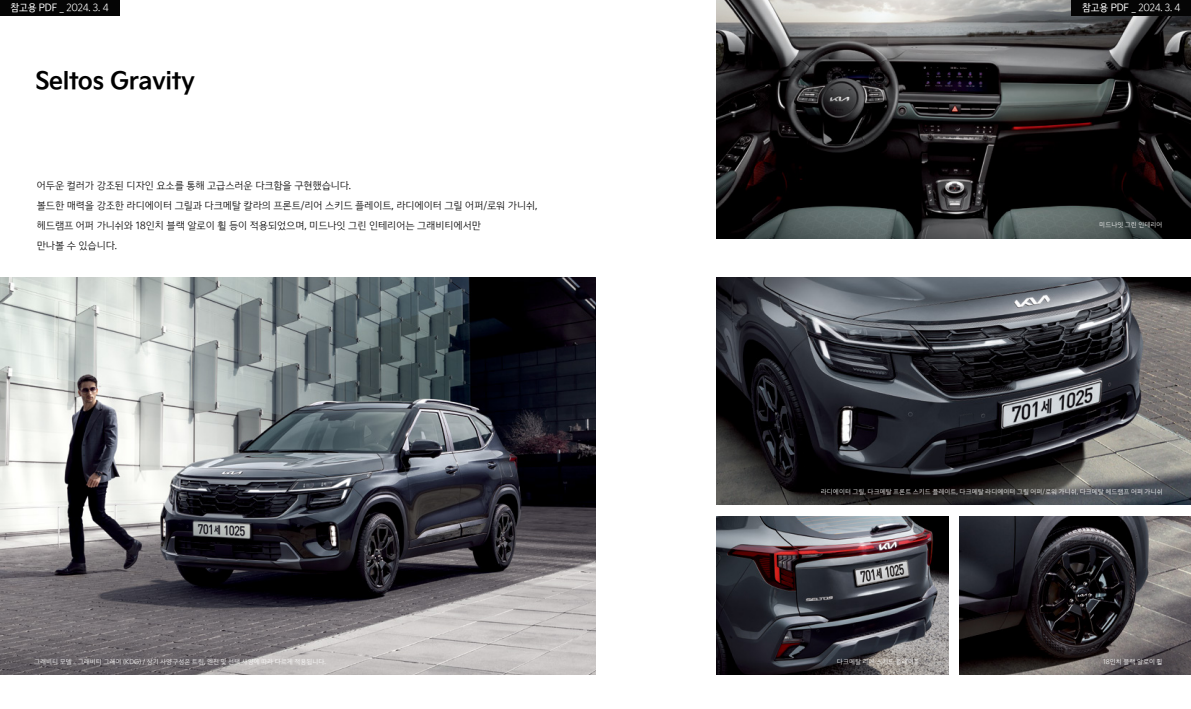
<style>
.page{position:relative;width:1191px;height:709px;background:#fff}
.page>*{position:absolute;margin:0;border:0;box-sizing:border-box;transform-origin:0 0}
.t1{font:24px "Kia Signature OTF Bold";letter-spacing:-.02em;color:#000}
.t2{font:10px/20px "Kia Signature OTF Light";letter-spacing:-.02em;color:#000}
.t3{font:10px "Kia Signature OTF Light";letter-spacing:-.02em;color:#fff;scale:.95 1}
.t4{font:6.5px "Kia Signature OTF Light";color:#fff}
.s1{font-family:"Kia Signature OTF Regular"}
</style>
<div class="page">
<img style="left:0;top:278px;width:595px;height:397px">
<img style="left:717px;top:278px;width:474px;height:227px">
<img style="left:717px;top:0;width:474px;height:238px">
<img style="left:717px;top:516px;width:231px;height:159px">
<img style="left:959px;top:516px;width:232px;height:159px">
<div style="left:0;top:0;width:119px;height:16px;background:#050505"></div>
<div style="left:1071px;top:0;width:120px;height:16px;background:#050505"></div>
<p class="t3" style="left:10px;top:0;width:105px"><span class="s1">참고용 PDF</span> _ 2024. 3. 4</p>
<p class="t3" style="left:1082px;top:0;width:105px"><span class="s1">참고용 PDF</span> _ 2024. 3. 4</p>
<h1 class="t1" style="left:35px;top:62px;width:162px">Seltos Gravity</h1>
<p class="t2" style="left:37px;top:175px;width:502px">어두운 컬러가 강조된 디자인 요소를 통해 고급스러운 다크함을 구현했습니다.<br>볼드한 매력을 강조한 라디에이터 그릴과 다크메탈 칼라의 프론트/리어 스키드 플레이트, 라디에이터 그릴 어퍼/로워 가니쉬, 헤드램프 어퍼 가니쉬와 18인치 블랙 알로이 휠 등이 적용되었으며, 미드나잇 그린 인테리어는 그래비티에서만<br>만나볼 수 있습니다.</p>
<p class="t4" style="left:34px;top:657px;width:293px">그래비티 모델 _ 그래비티 그레이 (KDG) / 상기 사양구성은 트림, 엔진 및 선택 사양에 따라 다르게 적용됩니다.</p>
<p class="t4" style="left:1099px;top:220px;width:65px">미드나잇 그린 인테리어</p>
<p class="t4" style="left:821px;top:486px;width:343px">라디에이터 그릴, 다크메탈 프론트 스키드 플레이트, 다크메탈 라디에이터 그릴 어퍼/로워 가니쉬, 다크메탈 헤드램프 어퍼 가니쉬</p>
<p class="t4" style="left:837px;top:657px;width:84px">다크메탈 리어 스키드 플레이트</p>
<p class="t4" style="left:1103px;top:657px;width:61px">18인치 블랙 알로이 휠</p>
</div>
